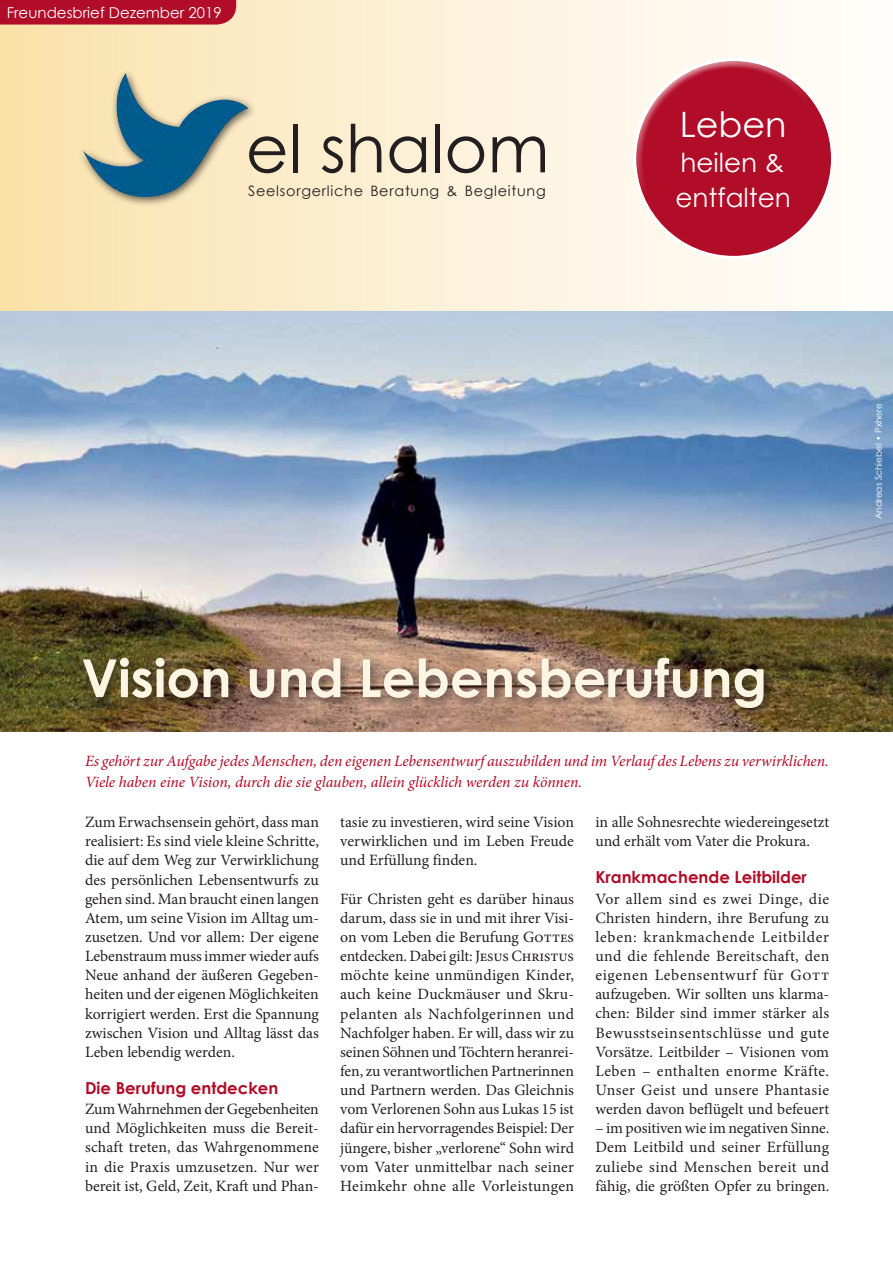
<style>
.page{position:relative;width:893px;height:1263px;background:#fff}
.page>*{position:absolute;margin:0;border:0;box-sizing:border-box;transform-origin:0 0}
.t1{font:66px "Century Gothic";color:#231f20}
.t2{font:700 52.5px "Century Gothic";color:#fdf5e4}
.t3{font:34.95px "Century Gothic";color:#fff}
.t4{font:26.25px/35px "Century Gothic";color:#fff}
.t5{font:700 16.5px "Century Gothic";color:#b10d28}
.t6{font:15.75px/19.2px "Minion Pro";color:#231f20;text-align:justify}
.t7{font:italic 15.75px/21px "Minion Pro";letter-spacing:-.005em;color:#b10d28}
.t8{font:15px "Century Gothic";color:#fff}
.t9{font:14.4px "Century Gothic";letter-spacing:.05em;color:#231f20}
.t10{font:9px "Century Gothic";color:#fff}
</style>
<div class="page">
<img style="left:0;top:310px;width:893px;height:421px">
<div style="left:0;top:0;width:893px;height:310px;background:linear-gradient(to right,#fae2ad,#fff)"></div>
<div style="left:0;top:0;width:236px;height:25px;background:#b10d28"></div>
<div style="left:78px;top:68px;width:180px;height:139px;background:#231f20;opacity:.75"></div>
<img style="left:81px;top:71px;width:62px;height:95px">
<div style="left:632px;top:57px;width:196px;height:155px;background:#fff;opacity:.75"></div>
<div style="left:635px;top:89px;width:200px;height:170px;background:#fff;opacity:.75"></div>
<div style="left:79px;top:654px;width:697px;height:66px;background:#231f20;opacity:.5"></div>
<p class="t8" style="left:7px;top:2px;width:217px">Freundesbrief Dezember 2019</p>
<h1 class="t1" style="left:246px;top:102px;width:305px">el shalom</h1>
<p class="t9" style="left:248px;top:181px;width:299px">Seelsorgerliche Beratung &amp; Begleitung</p>
<h3 class="t3" style="left:680px;top:100px;width:108px">Leben</h3>
<h3 class="t4" style="left:675px;top:144px;width:117px">heilen &amp; entfalten</h3>
<p class="t10" style="left:872px;top:519px;width:118px;rotate:-90deg">Andreas Schiebel • Pxhere</p>
<h2 class="t2" style="left:81px;top:638px;width:687px">Vision und Lebensberufung</h2>
<p class="t7" style="left:85px;top:751px;width:745px">Es gehört zur Aufgabe jedes Menschen, den eigenen Lebensentwurf auszubilden und im Verlauf des Lebens zu verwirklichen.<br>Viele haben eine Vision, durch die sie glauben, allein glücklich werden zu können.</p>
<p class="t6" style="left:85px;top:813px;width:235px">Zum Erwachsensein gehört, dass man realisiert: Es sind viele kleine Schritte, die auf dem Weg zur Verwirklichung des persönlichen Lebensentwurfs zu gehen sind. Man braucht einen langen Atem, um seine Vision im Alltag um&shy;zusetzen. Und vor allem: Der eigene Lebenstraum muss immer wieder aufs Neue anhand der äußeren Gegeben&shy;heiten und der eigenen Möglichkeiten korrigiert werden. Erst die Spannung zwischen Vision und Alltag lässt das Leben lebendig werden.</p>
<p class="t5" style="left:85px;top:1075px;width:195px">Die Berufung entdecken</p>
<p class="t6" style="left:85px;top:1099px;width:235px">Zum Wahrnehmen der Gegebenheiten und Möglichkeiten muss die Bereit&shy;schaft treten, das Wahrgenommene in die Praxis umzusetzen. Nur wer bereit ist, Geld, Zeit, Kraft und Phan-</p>
<p class="t6" style="left:340px;top:812px;width:235px">tasie zu investieren, wird seine Vision verwirklichen und im Leben Freude und Erfüllung finden.</p>
<p class="t6" style="left:340px;top:889px;width:235px">Für Christen geht es darüber hinaus darum, dass sie in und mit ihrer Visi&shy;on vom Leben die Berufung Gottes entdecken. Dabei gilt: Jesus Christus möchte keine unmündigen Kinder, auch keine Duckmäuser und Skru&shy;pelanten als Nachfolgerinnen und Nachfolger haben. Er will, dass wir zu seinen Söhnen und Töchtern heranrei&shy;fen, zu verantwortlichen Partnerinnen und Partnern werden. Das Gleichnis vom Verlorenen Sohn aus Lukas 15 ist dafür ein hervorragendes Beispiel: Der jüngere, bisher „verlorene“ Sohn wird vom Vater unmittelbar nach seiner Heimkehr ohne alle Vorleistungen</p>
<p class="t6" style="left:595px;top:812px;width:235px">in alle Sohnesrechte wiedereingesetzt und erhält vom Vater die Prokura.</p>
<p class="t5" style="left:595px;top:864px;width:213px">Krankmachende Leitbilder</p>
<p class="t6" style="left:595px;top:889px;width:235px">Vor allem sind es zwei Dinge, die Christen hindern, ihre Berufung zu leben: krankmachende Leitbilder und die fehlende Bereitschaft, den eigenen Lebensentwurf für Gott aufzugeben. Wir sollten uns klarma&shy;chen: Bilder sind immer stärker als Bewusstseinsentschlüsse und gute Vorsätze. Leitbilder – Visionen vom Leben – enthalten enorme Kräfte.<br>Unser Geist und unsere Phantasie werden davon beflügelt und befeuert</p>
<p class="t6" style="left:595px;top:1119px;width:235px">– im positiven wie im negativen Sinne.<br>Dem Leitbild und seiner Erfüllung zuliebe sind Menschen bereit und fähig, die größten Opfer zu bringen.</p>
</div>
